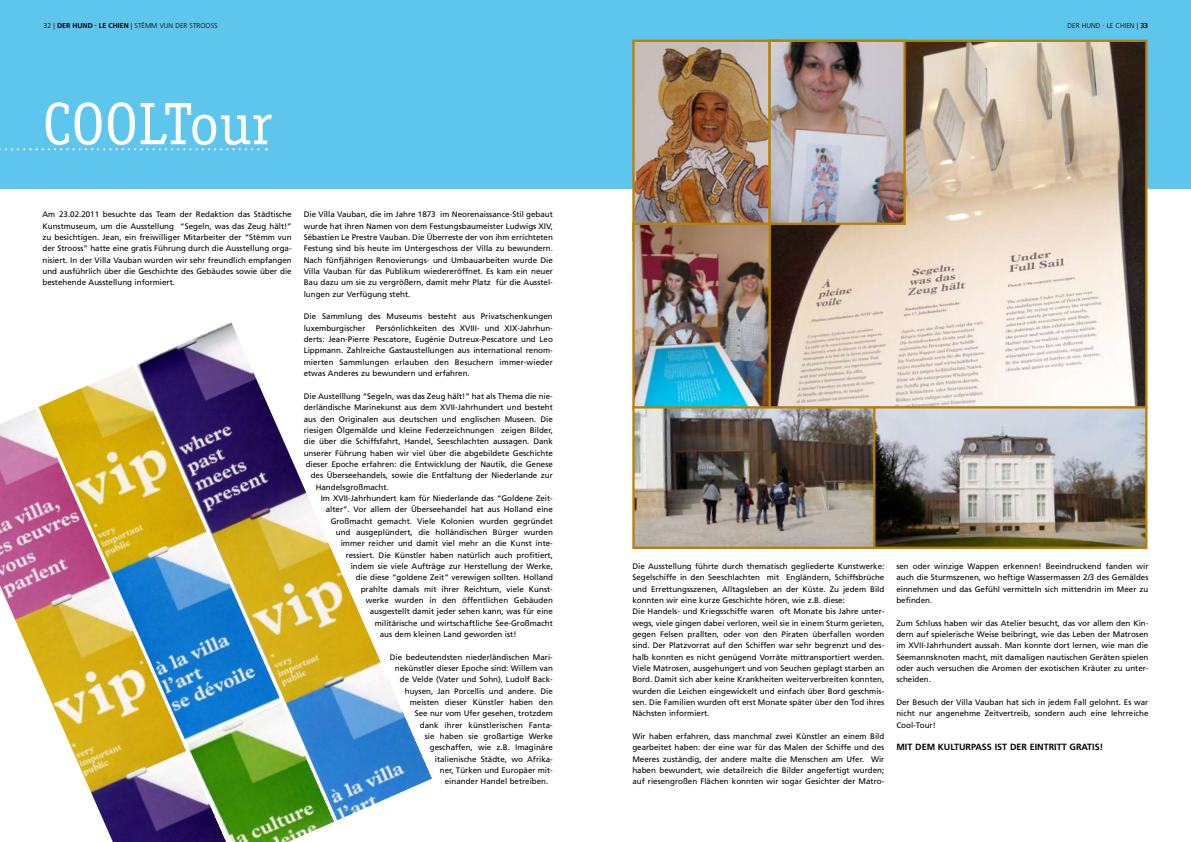
<style>
.page{position:relative;width:1191px;height:842px;background:#fff}
.page>*{position:absolute;margin:0;border:0;box-sizing:border-box;transform-origin:0 0}
.t1{font:60px "Officina Serif";color:#fff}
.t2{font:700 9px "Frutiger";color:#000}
.t3{font:8px/11.3px "Frutiger";color:#000;text-align:justify}
.t4{font:300 7px "Frutiger";color:#000}
.s1{font-weight:700}
</style>
<div class="page">
<div style="left:0;top:0;width:1191px;height:188px;background:#5ec5ed"></div>
<img style="left:38px;top:367px;width:296px;height:475px">
<img style="left:136px;top:322px;width:296px;height:498px">
<img style="left:0;top:408px;width:226px;height:434px">
<img style="left:635px;top:43px;width:133px;height:180px">
<div style="left:632px;top:40px;width:148px;height:201px;border:2px solid #b98000"></div>
<img style="left:771px;top:43px;width:373px;height:363px">
<img style="left:635px;top:226px;width:133px;height:180px">
<div style="left:632px;top:223px;width:139px;height:187px;border:2px solid #b98000"></div>
<img style="left:771px;top:43px;width:131px;height:179px">
<div style="left:768px;top:40px;width:137px;height:185px;border:2px solid #b98000"></div>
<img style="left:635px;top:409px;width:238px;height:137px">
<div style="left:632px;top:406px;width:248px;height:143px;border:2px solid #b98000"></div>
<img style="left:876px;top:409px;width:268px;height:137px">
<div style="left:873px;top:406px;width:274px;height:143px;border:2px solid #b98000"></div>
<svg style="left:0;top:148px;width:267px;height:2px"></svg>
<p class="t4" style="left:44px;top:22px;width:172px">32 | <span class="s1">DER HUND </span><sup>.</sup> <span class="s1">LE CHIEN</span> | STËMM VUN DER STROOSS</p>
<h1 class="t1" style="left:43px;top:89px;width:232px">COOLTour</h1>
<p class="t3" style="left:43px;top:209px;width:251px">Am 23.02.2011 besuchte das Team der Redaktion das Städtische Kunstmuseum, um die Ausstellung “Segeln, was das Zeug hält!” zu besichtigen. Jean, ein freiwilliger Mitarbeiter der “Stëmm vun der Strooss” hatte eine gratis Führung durch die Ausstellung orga&shy;nisiert. In der Villa Vauban wurden wir sehr freundlich empfangen und ausführlich über die Geschichte des Gebäudes sowie über die bestehende Ausstellung informiert.</p>
<p class="t3" style="left:304px;top:209px;width:251px">Die Villa Vauban, die im Jahre 1873 im Neorenaissance-Stil gebaut wurde hat ihren Namen von dem Festungsbaumeister Ludwigs XIV, Sébastien Le Prestre Vauban. Die Überreste der von ihm errichteten Festung sind bis heute im Untergeschoss der Villa zu bewundern.<br>Nach fünfjährigen Renovierungs- und Umbauarbeiten wurde Die Villa Vauban für das Publikum wiedereröffnet. Es kam ein neuer Bau dazu um sie zu vergrößern, damit mehr Platz für die Ausstel&shy;lungen zur Verfügung steht.</p>
<p class="t3" style="left:304px;top:311px;width:251px">Die Sammlung des Museums besteht aus Privatschenkungen luxemburgischer</p>
<p class="t3" style="left:304px;top:322px;width:251px;text-indent:72px">Persönlichkeiten des XVIII- und XIX-Jahrhun&shy;derts: Jean-Pierre Pescatore, Eugénie Dutreux-Pescatore und Leo Lippmann. Zahlreiche Gastaustellungen aus international renom&shy;mierten Sammlungen erlauben den Besuchern immer-wieder etwas Anderes zu bewundern und erfahren.</p>
<p class="t3" style="left:304px;top:390px;width:251px">Die Austelllung “Segeln, was das Zeug hält!” hat als Thema die nie-</p>
<p class="t3" style="left:304px;top:402px;width:251px">derländische Marinekunst aus dem XVII-Jahrhundert und besteht</p>
<p class="t3" style="left:304px;top:413px;width:251px">aus den Originalen aus deutschen und englischen Museen. Die</p>
<p class="t3" style="left:304px;top:424px;width:251px">riesigen Ölgemälde und kleine Federzeichnungen zeigen Bilder,</p>
<p class="t3" style="left:304px;top:436px;width:251px">die über die Schiffsfahrt, Handel, Seeschlachten aussagen. Dank</p>
<p class="t3" style="left:304px;top:447px;width:251px">unserer Führung haben wir viel über die abgebildete Geschichte</p>
<p class="t3" style="left:306px;top:458px;width:249px">dieser Epoche erfahren: die Entwicklung der Nautik, die Genese</p>
<p class="t3" style="left:311px;top:470px;width:244px">des Überseehandels, sowie die Entfaltung der Niederlande zur</p>
<p class="t3" style="left:316px;top:481px;width:74px">Handelsgroßmacht.</p>
<p class="t3" style="left:321px;top:492px;width:234px">Im XVII-Jahrhundert kam für Niederlande das “Goldene Zeit-</p>
<p class="t3" style="left:326px;top:504px;width:229px">alter”. Vor allem der Überseehandel hat aus Holland eine</p>
<p class="t3" style="left:331px;top:515px;width:224px">Großmacht gemacht. Viele Kolonien wurden gegründet</p>
<p class="t3" style="left:336px;top:526px;width:219px">und ausgeplündert, die holländischen Bürger wurden</p>
<p class="t3" style="left:341px;top:538px;width:214px">immer reicher und damit viel mehr an die Kunst inte-</p>
<p class="t3" style="left:346px;top:549px;width:209px">ressiert. Die Künstler haben natürlich auch profitiert,</p>
<p class="t3" style="left:351px;top:560px;width:204px">indem sie viele Aufträge zur Herstellung der Werke,</p>
<p class="t3" style="left:356px;top:572px;width:199px">die diese “goldene Zeit” verewigen sollten. Holland</p>
<p class="t3" style="left:361px;top:583px;width:194px">prahlte damals mit ihrer Reichtum, viele Kunst-</p>
<p class="t3" style="left:366px;top:594px;width:189px">werke wurden in den öffentlichen Gebäuden</p>
<p class="t3" style="left:370px;top:606px;width:185px">ausgestellt damit jeder sehen kann, was für eine</p>
<p class="t3" style="left:375px;top:617px;width:180px">militärische und wirtschaftliche See-Großmacht</p>
<p class="t3" style="left:380px;top:628px;width:138px">aus dem kleinen Land geworden ist!</p>
<p class="t3" style="left:390px;top:651px;width:165px">Die bedeutendsten niederländischen Mari-</p>
<p class="t3" style="left:395px;top:662px;width:160px">nekünstler dieser Epoche sind: Willem van</p>
<p class="t3" style="left:400px;top:674px;width:155px">de Velde (Vater und Sohn), Ludolf Back-</p>
<p class="t3" style="left:405px;top:685px;width:150px">huysen, Jan Porcellis und andere. Die</p>
<p class="t3" style="left:410px;top:696px;width:145px">meisten dieser Künstler haben den</p>
<p class="t3" style="left:415px;top:708px;width:140px">See nur vom Ufer gesehen, trotzdem</p>
<p class="t3" style="left:420px;top:719px;width:135px">dank ihrer künstlerischen Fanta-</p>
<p class="t3" style="left:425px;top:730px;width:130px">sie haben sie großartige Werke</p>
<p class="t3" style="left:430px;top:742px;width:125px">geschaffen, wie z.B. Imaginäre</p>
<p class="t3" style="left:435px;top:753px;width:120px">italienische Städte, wo Afrika-</p>
<p class="t3" style="left:440px;top:764px;width:115px">ner, Türken und Europäer mit-</p>
<p class="t3" style="left:445px;top:776px;width:105px">einander Handel betreiben.</p>
<p class="t4" style="left:1067px;top:22px;width:82px">DER HUND . LE CHIEN | <span class="s1">33</span></p>
<p class="t3" style="left:632px;top:560px;width:253px;text-align:left">Die Ausstellung führte durch thematisch gegliederte Kunstwerke:<br>Segelschiffe in den Seeschlachten mit Engländern, Schiffsbrüche und Errettungsszenen, Alltagsleben an der Küste. Zu jedem Bild konnten wir eine kurze Geschichte hören, wie z.B. diese:<br>Die Handels- und Kriegsschiffe waren oft Monate bis Jahre unter&shy;wegs, viele gingen dabei verloren, weil sie in einem Sturm gerieten, gegen Felsen prallten, oder von den Piraten überfallen worden sind. Der Platzvorrat auf den Schiffen war sehr begrenzt und des&shy;halb konnten es nicht genügend Vorräte mittransportiert werden.<br>Viele Matrosen, ausgehungert und von Seuchen geplagt starben an Bord. Damit sich aber keine Krankheiten weiterverbreiten konnten, wurden die Leichen eingewickelt und einfach über Bord geschmis&shy;sen. Die Familien wurden oft erst Monate später über den Tod ihres Nächsten informiert.</p>
<p class="t3" style="left:632px;top:730px;width:253px">Wir haben erfahren, dass manchmal zwei Künstler an einem Bild gearbeitet haben: der eine war für das Malen der Schiffe und des Meeres zuständig, der andere malte die Menschen am Ufer. Wir haben bewundert, wie detailreich die Bilder angefertigt wurden; auf riesengroßen Flächen konnten wir sogar Gesichter der Matro-</p>
<p class="t3" style="left:896px;top:560px;width:253px">sen oder winzige Wappen erkennen! Beeindruckend fanden wir auch die Sturmszenen, wo heftige Wassermassen 2/3 des Gemäldes einnehmen und das Gefühl vermitteln sich mittendrin im Meer zu befinden.</p>
<p class="t3" style="left:896px;top:617px;width:253px">Zum Schluss haben wir das Atelier besucht, das vor allem den Kin&shy;dern auf spielerische Weise beibringt, wie das Leben der Matrosen im XVII-Jahrhundert aussah. Man konnte dort lernen, wie man die Seemannsknoten macht, mit damaligen nautischen Geräten spielen oder auch versuchen die Aromen der exotischen Kräuter zu unter&shy;scheiden.</p>
<p class="t3" style="left:896px;top:696px;width:253px">Der Besuch der Villa Vauban hat sich in jedem Fall gelohnt. Es war nicht nur angenehme Zeitvertreib, sondern auch eine lehrreiche Cool-Tour!</p>
<p class="t2" style="left:896px;top:742px;width:14px">MITDEM</p>
<p class="t2" style="left:938px;top:742px;width:12px">KULTURPASSISTDER</p>
<p class="t2" style="left:1029px;top:742px;width:11px">EINTRITTGRATIS</p>
<p class="t2" style="left:1099px;top:742px;width:5px">!</p>
</div>
